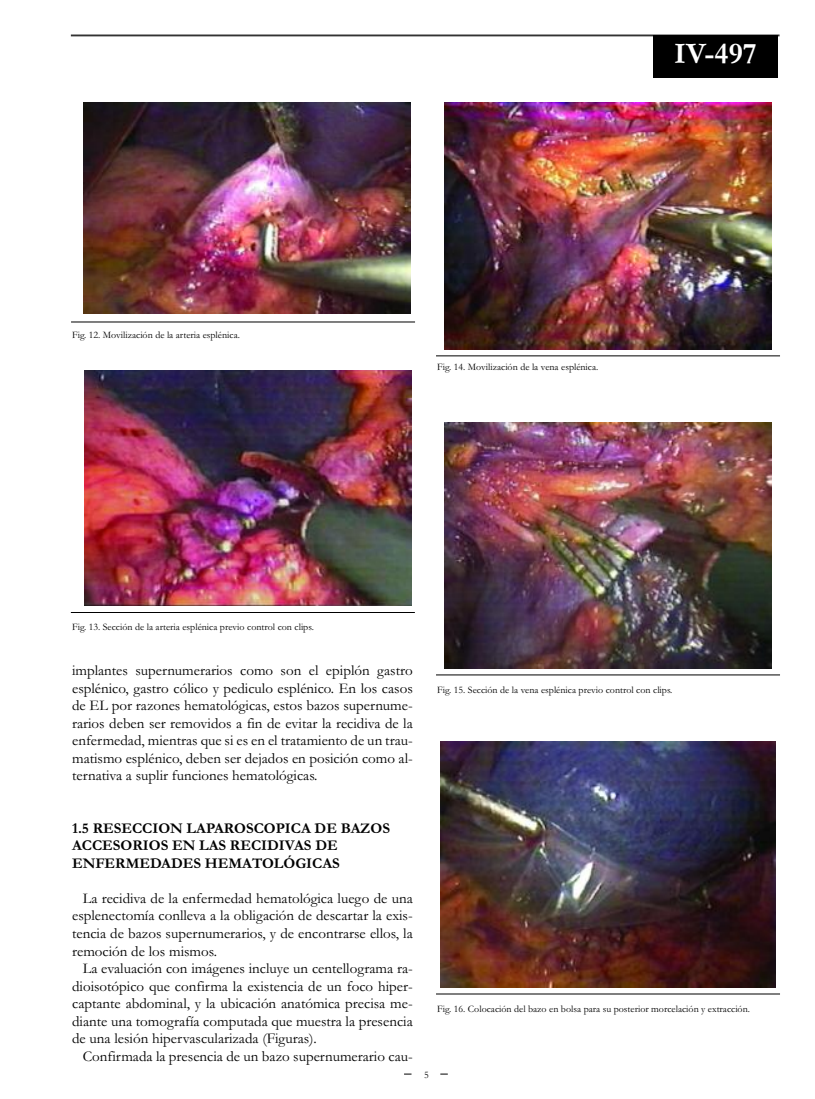
<style>
.page{position:relative;width:815px;height:1099px;background:#fff}
.page>*{position:absolute;margin:0;border:0;box-sizing:border-box;transform-origin:0 0}
.t1{font:700 30px "Garamond";color:#fff}
.t2{font:15px/17.5px "Garamond";color:#000;text-align:justify}
.t3{font:700 15px/17.5px "Garamond";color:#000}
.t4{font:10px "Garamond";color:#000}
</style>
<div class="page">
<hr style="left:71px;top:34px;width:709px;height:2px;background:#333">
<div style="left:653px;top:35px;width:124px;height:43px;background:#000"></div>
<hr style="left:71px;top:322px;width:344px;height:1px;background:#000">
<img style="left:84px;top:103px;width:327px;height:210px">
<hr style="left:436px;top:355px;width:344px;height:1px;background:#000">
<img style="left:445px;top:103px;width:326px;height:246px">
<hr style="left:436px;top:674px;width:344px;height:1px;background:#000">
<img style="left:444px;top:422px;width:328px;height:246px">
<hr style="left:436px;top:993px;width:344px;height:1px;background:#000">
<img style="left:440px;top:741px;width:336px;height:246px">
<hr style="left:71px;top:612px;width:344px;height:1px;background:#000">
<img style="left:85px;top:370px;width:326px;height:235px">
<h1 class="t1" style="left:674px;top:35px;width:84px">IV-497</h1>
<p class="t4" style="left:72px;top:329px;width:169px">Fig. 12. Movilización de la arteria esplénica.</p>
<p class="t4" style="left:437px;top:361px;width:163px">Fig. 14. Movilización de la vena esplénica.</p>
<p class="t4" style="left:72px;top:621px;width:243px">Fig. 13. Sección de la arteria esplénica previo control con clips.</p>
<p class="t2" style="left:72px;top:661px;width:342px">implantes supernumerarios como son el epiplón gastro esplénico, gastro cólico y pediculo esplénico. En los casos de EL por razones hematológicas, estos bazos supernume&shy;rarios deben ser removidos a fin de evitar la recidiva de la enfermedad, mientras que si es en el tratamiento de un trau&shy;matismo esplénico, deben ser dejados en posición como al&shy;ternativa a suplir funciones hematológicas.</p>
<p class="t3" style="left:72px;top:819px;width:319px">1.5 RESECCION LAPAROSCOPICA DE BAZOS<br>ACCESORIOS EN LAS RECIDIVAS DE<br>ENFERMEDADES HEMATOLÓGICAS</p>
<p class="t2" style="left:72px;top:889px;width:342px;text-indent:11px">La recidiva de la enfermedad hematológica luego de una esplenectomía conlleva a la obligación de descartar la exis&shy;tencia de bazos supernumerarios, y de encontrarse ellos, la remoción de los mismos.</p>
<p class="t2" style="left:72px;top:959px;width:342px;text-indent:11px">La evaluación con imágenes incluye un centellograma ra&shy;dioisotópico que confirma la existencia de un foco hiper&shy;captante abdominal, y la ubicación anatómica precisa me&shy;diante una tomografía computada que muestra la presencia de una lesión hipervascularizada (Figuras).</p>
<p class="t2" style="left:83px;top:1046px;width:332px">Confirmada la presencia de un bazo supernumerario cau-</p>
<p class="t4" style="left:437px;top:683px;width:237px">Fig. 15. Sección de la vena esplénica previo control con clips.</p>
<p class="t4" style="left:437px;top:1002px;width:314px">Fig. 16. Colocación del bazo en bolsa para su posterior morcelación y extracción.</p>
<p class="t4" style="left:424px;top:1068px;width:6px">5</p>
</div>
